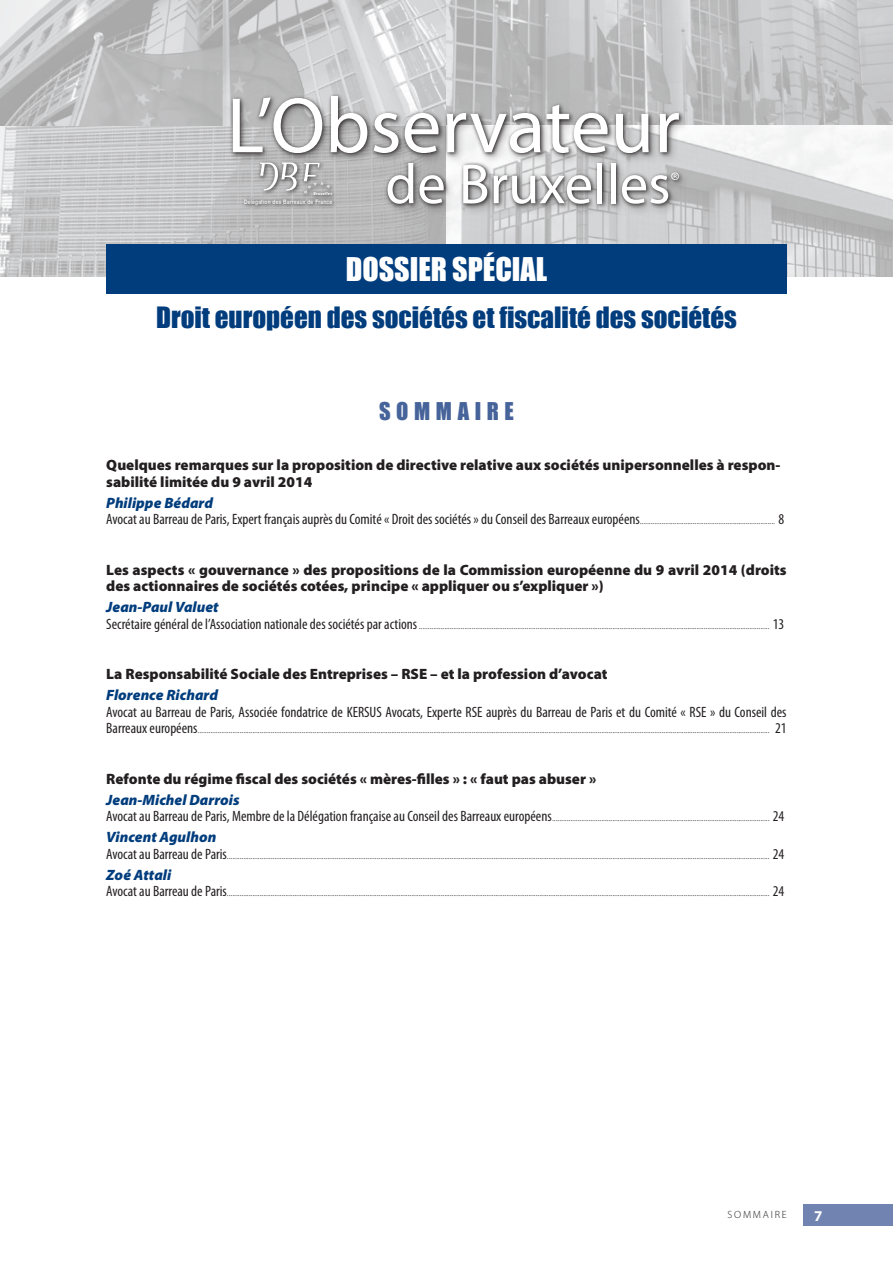
<style>
.page{position:relative;width:893px;height:1263px;background:#fff}
.page>*{position:absolute;margin:0;border:0;box-sizing:border-box;transform-origin:0 0}
.t1{font:79.2px "Myriad Pro";color:#fff}
.t2{font:56.55px "Myriad Pro";color:#fff}
.t3{font:30px "Impact";color:#fff}
.t4{font:27px "Impact";color:#013d7d}
.t5{font:22.65px "Myriad Pro";color:#fff}
.t6{font:22.5px "Impact";letter-spacing:.25em;color:#46639a}
.t7{font:900 15px/16.5px "Myriad Pro";color:#231f20}
.t8{font:condensed 15px/16.5px "Myriad Pro";color:#231f20}
.t9{font:italic 900 15px "Myriad Pro";color:#013d7d}
.t10{font:700 15px "Myriad Pro";color:#fff}
.t11{font:300 10.5px "Myriad Pro";color:#231f20}
.t12{font:500 6.15px "Helvetica Neue LT Std";letter-spacing:.05em;color:#fff;scale:.8 1}
.t13{font:italic 700 4.35px "Myriad Pro";letter-spacing:.05em;color:#fff}
.s1{font-weight:900;font-style:italic;font-stretch:normal;color:#013d7d}
.s2{font-weight:300;font-stretch:normal;font-size:10.5px}
.s3{font-weight:400;font-stretch:condensed;font-size:15px}
</style>
<div class="page">
<img style="left:0;top:0;width:893px;height:276px">
<div style="left:229px;top:92px;width:462px;height:124px;background:#231f20;opacity:.3"></div>
<img style="left:281px;top:162px;width:16px;height:29px">
<div style="left:106px;top:244px;width:681px;height:50px;background:#013d7d"></div>
<div style="left:804px;top:1205px;width:89px;height:21px;background:#7183b1"></div>
<h1 class="t1" style="left:227px;top:82px;width:455px">L’Observateur</h1>
<h2 class="t2" style="left:385px;top:153px;width:287px">de Bruxelles</h2>
<h3 class="t5" style="left:671px;top:168px;width:11px">®</h3>
<p class="t13" style="left:313px;top:191px;width:20px">Bruxelles</p>
<p class="t12" style="left:244px;top:198px;width:112px">Délégation des Barreaux de France</p>
<h3 class="t3" style="left:346px;top:251px;width:203px">DOSSIER SPÉCIAL</h3>
<h3 class="t4" style="left:156px;top:300px;width:582px">Droit européen des sociétés et fiscalité des sociétés</h3>
<h3 class="t6" style="left:379px;top:397px;width:136px">SOMMAIRE</h3>
<h3 class="t7" style="left:106px;top:457px;width:676px">Quelques remarques sur la proposition de directive relative aux sociétés unipersonnelles à respon&shy;sabilité limitée du 9 avril 2014</h3>
<h3 class="t8" style="left:106px;top:495px;width:680px"><span class="s1">Philippe Bédard<br></span>Avocat au Barreau de Paris, Expert français auprès du Comité « Droit des sociétés » du Conseil des Barreaux européens<span class="s2">..........................................................................</span> 8</h3>
<h3 class="t7" style="left:106px;top:562px;width:682px">Les aspects « gouvernance » des propositions de la Commission européenne du 9 avril 2014 (droits des actionnaires de sociétés cotées, principe « appliquer ou s’expliquer »)</h3>
<h3 class="t9" style="left:106px;top:599px;width:114px">Jean-Paul Valuet</h3>
<p class="t11" style="left:106px;top:620px;width:680px"><span class="s3">Secrétaire général de l’Association nationale des sociétés par actions</span>................................................................................................................................................................................................ <span class="s3">13</span></p>
<h3 class="t7" style="left:106px;top:666px;width:503px">La Responsabilité Sociale des Entreprises – RSE – et la profession d’avocat</h3>
<h3 class="t9" style="left:106px;top:687px;width:113px">Florence Richard</h3>
<h3 class="t8" style="left:106px;top:704px;width:682px">Avocat au Barreau de Paris, Associée fondatrice de KERSUS Avocats, Experte RSE auprès du Barreau de Paris et du Comité « RSE » du Conseil des</h3>
<p class="t11" style="left:106px;top:724px;width:682px"><span class="s3">Barreaux européens</span>......................................................................................................................................................................................................................................................................................................................... <span class="s3">21</span></p>
<h3 class="t7" style="left:106px;top:771px;width:491px">Refonte du régime fiscal des sociétés « mères-filles » : « faut pas abuser »</h3>
<h3 class="t9" style="left:106px;top:791px;width:135px">Jean-Michel Darrois</h3>
<p class="t11" style="left:106px;top:812px;width:679px"><span class="s3">Avocat au Barreau de Paris, Membre de la Délégation française au Conseil des Barreaux européens</span>....................................................................................................................... <span class="s3">24</span></p>
<h3 class="t9" style="left:106px;top:829px;width:112px">Vincent Agulhon</h3>
<p class="t11" style="left:106px;top:850px;width:679px"><span class="s3">Avocat au Barreau de Paris</span>......................................................................................................................................................................................................................................................................................................... <span class="s3">24</span></p>
<h3 class="t9" style="left:106px;top:866px;width:67px">Zoé Attali</h3>
<p class="t11" style="left:106px;top:887px;width:679px"><span class="s3">Avocat au Barreau de Paris</span>......................................................................................................................................................................................................................................................................................................... <span class="s3">24</span></p>
<p class="t11" style="left:727px;top:1209px;width:16px">SOMMAIRE</p>
<h3 class="t10" style="left:814px;top:1207px;width:10px">7</h3>
</div>
